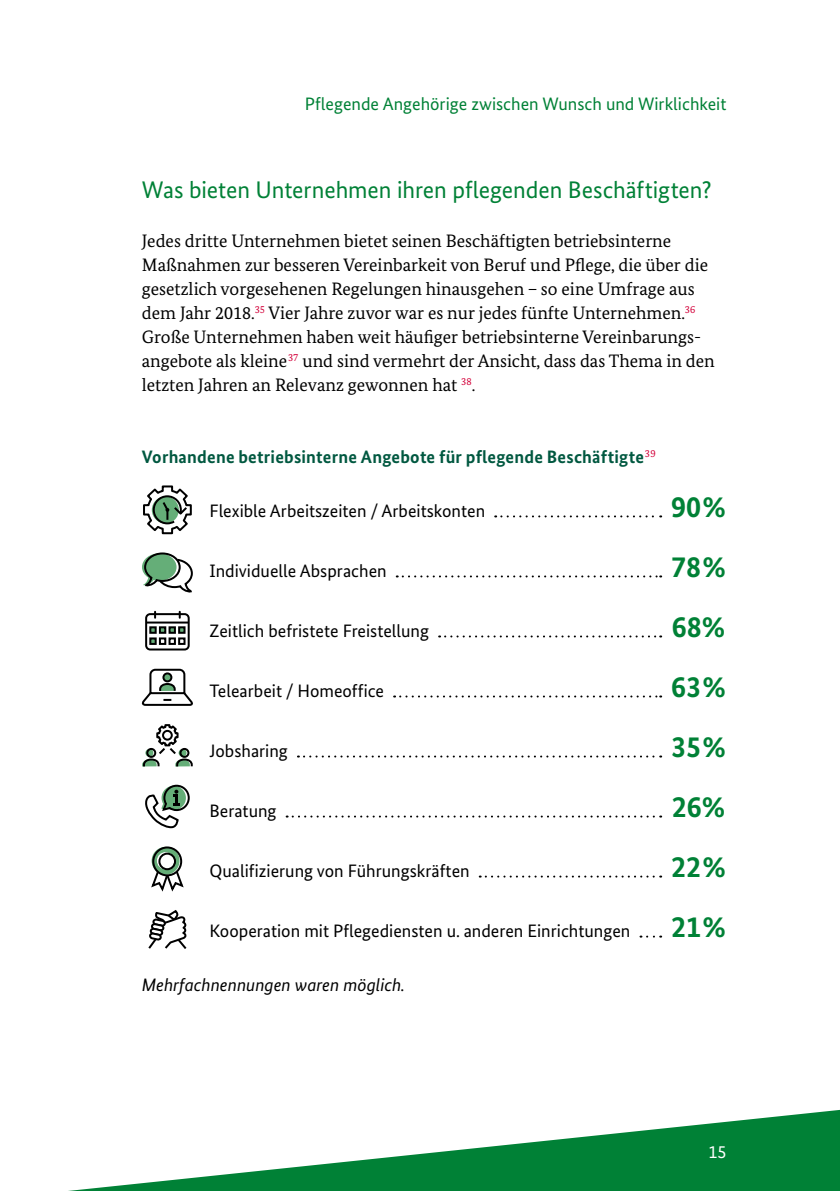
<style>
.page{position:relative;width:840px;height:1191px;background:#fff}
.page>*{position:absolute;margin:0;border:0;box-sizing:border-box;transform-origin:0 0}
.t1{font:700 30px "Bundes Sans";color:#008136}
.C-03-H3-HL_3{font:24px "Bundes Sans";color:#008136}
.D-01_1-P-Fließtext{font:18px/24px "Bundes Serif";color:#000}
.B-grafik_linien{font:18px "Bundes Sans";color:#000}
.C-04-H4-HL_4_AS_vor{font:700 18px "Bundes Sans";letter-spacing:.01em;color:#005840}
.t2{font:18px "Bundes Sans";color:#008136}
.Quelle_neu_groß{font:italic 18px "Bundes Sans";color:#000}
.t3{font:18px "Bundes Sans";color:#fff}
</style>
<div class="page">
<svg style="left:68px;top:1110px;width:771px;height:81px"></svg>
<svg style="left:495px;top:515px;width:165px;height:2px"></svg>
<svg style="left:396px;top:575px;width:264px;height:2px"></svg>
<svg style="left:439px;top:635px;width:221px;height:2px"></svg>
<svg style="left:394px;top:695px;width:266px;height:2px"></svg>
<svg style="left:298px;top:755px;width:362px;height:2px"></svg>
<svg style="left:286px;top:815px;width:374px;height:2px"></svg>
<svg style="left:479px;top:875px;width:181px;height:2px"></svg>
<svg style="left:640px;top:935px;width:20px;height:2px"></svg>
<svg style="left:142px;top:552px;width:51px;height:41px"></svg>
<svg style="left:143px;top:485px;width:49px;height:50px"></svg>
<div style="left:145px;top:613px;width:44px;height:37px;border:2px solid #000;border-radius:4px"></div>
<svg style="left:149px;top:626px;width:8px;height:8px"></svg>
<svg style="left:149px;top:637px;width:8px;height:8px"></svg>
<svg style="left:159px;top:626px;width:7px;height:8px"></svg>
<div style="left:159px;top:637px;width:7px;height:8px;border:2px solid #000"></div>
<svg style="left:168px;top:626px;width:8px;height:8px"></svg>
<svg style="left:168px;top:637px;width:8px;height:8px"></svg>
<svg style="left:178px;top:626px;width:7px;height:8px"></svg>
<svg style="left:178px;top:637px;width:7px;height:8px"></svg>
<hr style="left:146px;top:621px;width:42px;height:2px;background:#000">
<svg style="left:154px;top:612px;width:2px;height:6px"></svg>
<svg style="left:179px;top:612px;width:2px;height:6px"></svg>
<svg style="left:141px;top:668px;width:52px;height:38px"></svg>
<div style="left:162px;top:672px;width:10px;height:10px;border:2px solid #000;border-radius:50%"></div>
<svg style="left:142px;top:724px;width:51px;height:43px"></svg>
<svg style="left:145px;top:784px;width:45px;height:45px"></svg>
<svg style="left:151px;top:848px;width:33px;height:44px"></svg>
<div style="left:158px;top:852px;width:18px;height:18px;border:2px solid #000;border-radius:50%"></div>
<div style="left:152px;top:846px;width:30px;height:30px;border:2px solid #000;border-radius:50%"></div>
<svg style="left:148px;top:910px;width:39px;height:39px"></svg>
<p class="t2" style="left:305px;top:93px;width:423px">Pflegende Angehörige zwischen Wunsch und Wirklichkeit</p>
<h3 class="C-03-H3-HL_3" style="left:142px;top:176px;width:571px">Was bieten Unternehmen ihren pflegenden Beschäftigten?</h3>
<p class="D-01_1-P-Fließtext" style="left:142px;top:228px;width:574px">Jedes dritte Unternehmen bietet seinen Beschäftigten betriebsinterne Maßnahmen zur besseren Vereinbarkeit von Beruf und Pflege, die über die gesetzlich vorgesehenen Regelungen hinausgehen – so eine Umfrage aus dem Jahr 2018.<sup>35</sup> Vier Jahre zuvor war es nur jedes fünfte Unternehmen.<sup>36<br></sup>Große Unternehmen haben weit häufiger betriebsinterne Vereinbarungs&shy;angebote als kleine<sup>37</sup> und sind vermehrt der Ansicht, dass das Thema in den letzten Jahren an Relevanz gewonnen hat <sup>38</sup>.</p>
<h4 class="C-04-H4-HL_4_AS_vor" style="left:142px;top:445px;width:515px">Vorhandene betriebsinterne Angebote für pflegende Beschäftigte<sup>39</sup></h4>
<p class="B-grafik_linien" style="left:209px;top:500px;width:277px">Flexible Arbeitszeiten / Arbeitskonten</p>
<p class="B-grafik_linien" style="left:209px;top:560px;width:179px">Individuelle Absprachen</p>
<p class="B-grafik_linien" style="left:209px;top:620px;width:221px">Zeitlich befristete Freistellung</p>
<p class="B-grafik_linien" style="left:209px;top:680px;width:176px">Telearbeit / Homeoffice</p>
<p class="B-grafik_linien" style="left:209px;top:740px;width:80px">Jobsharing</p>
<p class="B-grafik_linien" style="left:209px;top:800px;width:69px">Beratung</p>
<p class="B-grafik_linien" style="left:209px;top:860px;width:261px">Qualifizierung von Führungskräften</p>
<p class="B-grafik_linien" style="left:209px;top:920px;width:422px">Kooperation mit Pflegediensten u. anderen Einrichtungen</p>
<p class="Quelle_neu_groß" style="left:142px;top:973px;width:264px">Mehrfachnennungen waren möglich.</p>
<p class="t1" style="left:670px;top:488px;width:56px">90%</p>
<p class="t1" style="left:670px;top:548px;width:56px">78%</p>
<p class="t1" style="left:671px;top:608px;width:55px">68%</p>
<p class="t1" style="left:670px;top:668px;width:56px">63%</p>
<p class="t1" style="left:670px;top:728px;width:56px">35%</p>
<p class="t1" style="left:671px;top:788px;width:55px">26%</p>
<p class="t1" style="left:670px;top:848px;width:56px">22%</p>
<p class="t1" style="left:670px;top:908px;width:56px">21%</p>
<p class="t3" style="left:708px;top:1141px;width:19px">15</p>
</div>
